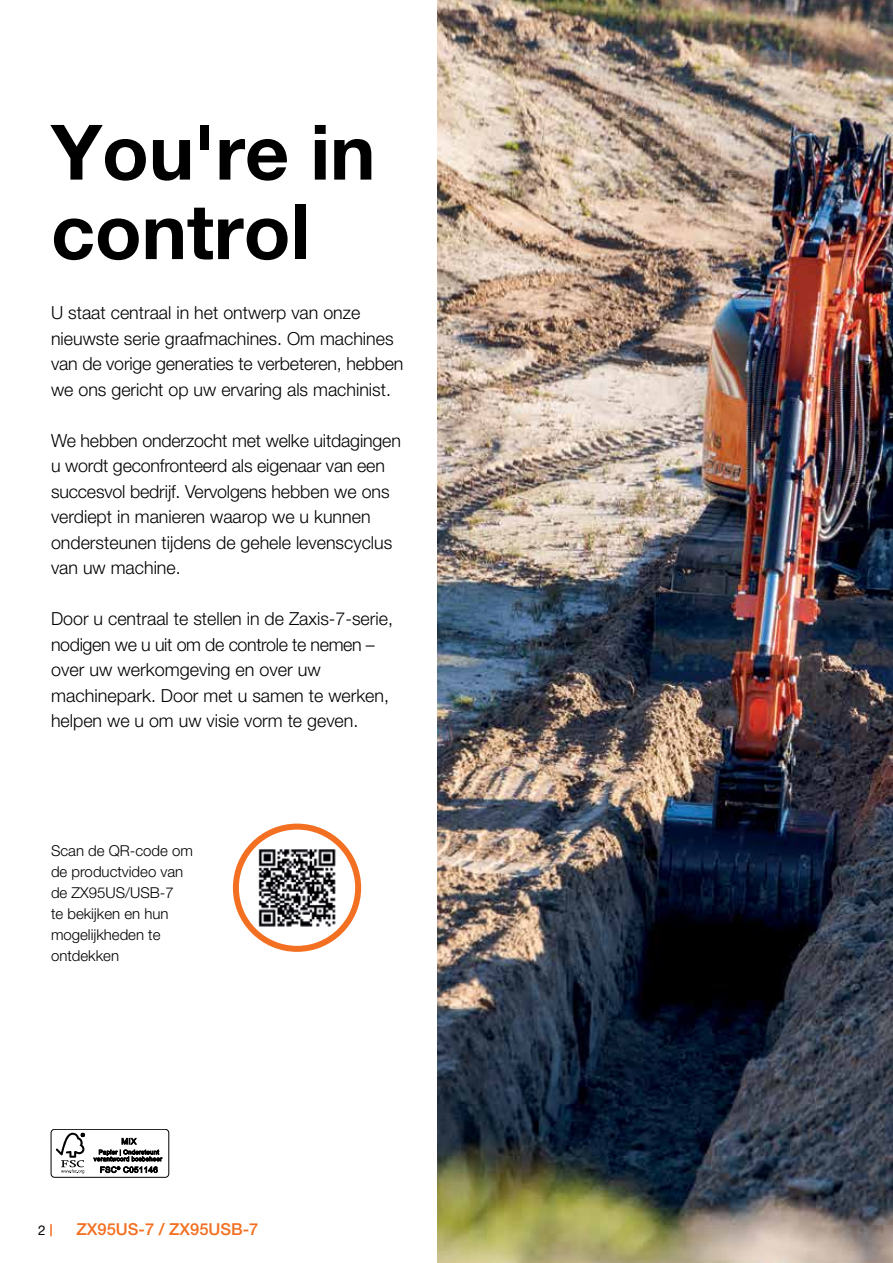
<style>
.page{position:relative;width:893px;height:1263px;background:#fff}
.page>*{position:absolute;margin:0;border:0;box-sizing:border-box;transform-origin:0 0}
.t1{font:700 76.5px/79.5px "Helvetica Neue LT Pro";color:#000}
.t2{font:300 18px/25.5px "Helvetica Neue LT Pro";color:#000}
.t3{font:500 16.5px "Helvetica Neue LT Pro";color:#f36f21}
.t4{font:300 15px/21px "Helvetica Neue LT Pro";color:#000}
.t5{font:13.5px "Helvetica Neue LT Pro";color:#000}
</style>
<div class="page">
<svg style="left:50px;top:1224px;width:2px;height:12px"></svg>
<img style="left:437px;top:0;width:456px;height:1263px">
<svg style="left:236px;top:827px;width:122px;height:122px"></svg>
<img style="left:256px;top:847px;width:82px;height:81px">
<div style="left:233px;top:824px;width:128px;height:128px;border:6px solid #f36f21;border-radius:50%"></div>
<div style="left:51px;top:1129px;width:118px;height:48px;border:1px solid #000;border-radius:4px"></div>
<svg style="left:56px;top:1133px;width:29px;height:40px"></svg>
<svg style="left:93px;top:1138px;width:69px;height:35px"></svg>
<h1 class="t1" style="left:51px;top:111px;width:326px">You're in control</h1>
<p class="t2" style="left:51px;top:299px;width:354px">U staat centraal in het ontwerp van onze nieuwste serie graafmachines. Om machines van de vorige generaties te verbeteren, hebben we ons gericht op uw ervaring als machinist.</p>
<p class="t2" style="left:51px;top:427px;width:351px">We hebben onderzocht met welke uitdagingen u wordt geconfronteerd als eigenaar van een succesvol bedrijf. Vervolgens hebben we ons verdiept in manieren waarop we u kunnen ondersteunen tijdens de gehele levenscyclus van uw machine.</p>
<p class="t2" style="left:51px;top:606px;width:343px">Door u centraal te stellen in de Zaxis-7-serie, nodigen we u uit om de controle te nemen – over uw werkomgeving en over uw machinepark. Door met u samen te werken, helpen we u om uw visie vorm te geven.</p>
<p class="t4" style="left:51px;top:840px;width:144px">Scan de QR-code om de productvideo van de ZX95US/USB-7<br>te bekijken en hun mogelijkheden te ontdekken</p>
<p class="t5" style="left:38px;top:1222px;width:9px">2</p>
<p class="t3" style="left:77px;top:1220px;width:183px">ZX95US-7 / ZX95USB-7</p>
</div>
